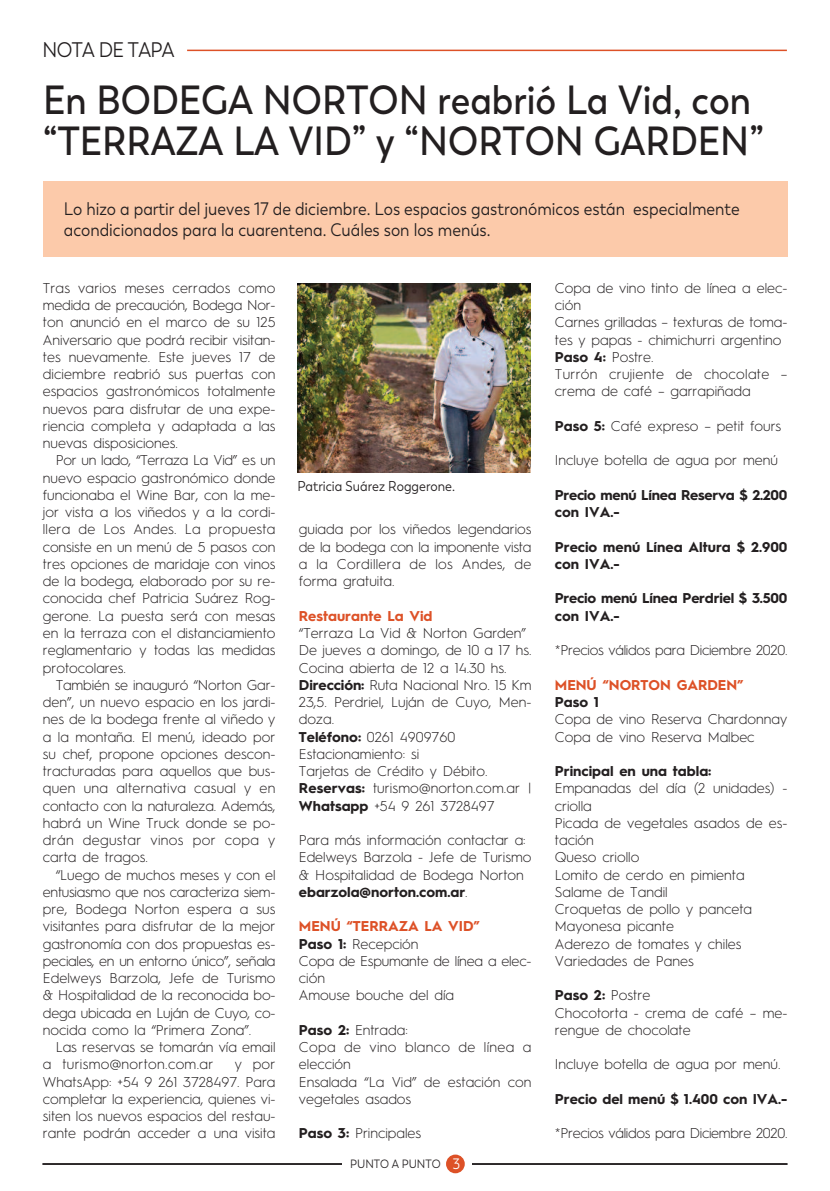
<style>
.page{position:relative;width:830px;height:1191px;background:#fff}
.page>*{position:absolute;margin:0;border:0;box-sizing:border-box;transform-origin:0 0}
.t1{font:600 40.5px/40.5px "Trenda";color:#231f20;scale:.9 1}
.t2{font:21px "Trenda";letter-spacing:-.035em;color:#231f20;scale:.9 1}
.t3{font:18px/21px "Trenda";color:#231f20;scale:.9 1}
.t4{font:300 14.25px/17.2px "Hurme Geometric Sans 1";color:#231f20}
.t5{font:700 14.25px/17.2px "Hurme Geometric Sans 1";color:#231f20}
.t6{font:300 14.25px "Hurme Geometric Sans 1";letter-spacing:-.02em;color:#231f20}
.t7{font:700 14.25px/17.2px "Hurme Geometric Sans 1";letter-spacing:-.02em;color:#231f20}
.t8{font:700 14.25px "Hurme Geometric Sans 1";color:#dd5127}
.t9{font:14.25px "Trenda";color:#231f20;scale:.9 1}
.t10{font:12px "Trenda";color:#231f20;scale:.9 1}
.s1{font-weight:700}
.s2{font-weight:700;color:#dd5127}
.s3{font-size:15px;color:#fff}
</style>
<div class="page">
<hr style="left:43px;top:1163px;width:744px;height:1px;background:#231f20">
<div style="left:341px;top:1148px;width:130px;height:30px;background:#fff"></div>
<div style="left:446px;top:1154px;width:18px;height:19px;background:#dd5127;border-radius:50%"></div>
<div style="left:43px;top:181px;width:744px;height:76px;background:#fccaaa"></div>
<img style="left:297px;top:283px;width:232px;height:189px">
<hr style="left:187px;top:50px;width:599px;height:1px;background:#dd5127">
<h2 class="t2" style="left:43px;top:42px;width:148px">NOTA DE TAPA</h2>
<h1 class="t1" style="left:43px;top:83px;width:801px">En BODEGA NORTON reabrió La Vid, con “TERRAZA LA VID” y “NORTON GARDEN”</h1>
<p class="t3" style="left:64px;top:199px;width:752px">Lo hizo a partir del jueves 17 de diciembre. Los espacios gastronómicos están especialmente acondicionados para la cuarentena. Cuáles son los menús.</p>
<p class="t4" style="left:43px;top:281px;width:234px;text-align:justify">Tras varios meses cerrados como medida de precaución, Bodega Nor&shy;ton anunció en el marco de su 125<br>Aniversario que podrá recibir visitan&shy;tes nuevamente. Este jueves 17 de diciembre reabrió sus puertas con espacios gastronómicos totalmente nuevos para disfrutar de una expe&shy;riencia completa y adaptada a las nuevas disposiciones.</p>
<p class="t4" style="left:43px;top:453px;width:234px;text-align:justify;text-indent:13px">Por un lado, “Terraza La Vid” es un nuevo espacio gastronómico donde funcionaba el Wine Bar, con la me&shy;jor vista a los viñedos y a la cordi&shy;llera de Los Andes. La propuesta consiste en un menú de 5 pasos con tres opciones de maridaje con vinos de la bodega, elaborado por su re&shy;conocida chef Patricia Suárez Rog&shy;gerone. La puesta será con mesas en la terraza con el distanciamiento reglamentario y todas las medidas protocolares.</p>
<p class="t4" style="left:43px;top:677px;width:234px;text-align:justify;text-indent:13px">También se inauguró “Norton Gar&shy;den”, un nuevo espacio en los jardi&shy;nes de la bodega frente al viñedo y a la montaña. El menú, ideado por su chef, propone opciones descon&shy;tracturadas para aquellos que bus&shy;quen una alternativa casual y en contacto con la naturaleza. Además, habrá un Wine Truck donde se po&shy;drán degustar vinos por copa y carta de tragos.</p>
<p class="t4" style="left:43px;top:867px;width:234px;text-align:justify;text-indent:13px">“Luego de muchos meses y con el entusiasmo que nos caracteriza siem&shy;pre, Bodega Norton espera a sus visitantes para disfrutar de la mejor gastronomía con dos propuestas es&shy;peciales, en un entorno único”, señala Edelweys Barzola, Jefe de Turismo &amp; Hospitalidad de la reconocida bo&shy;dega ubicada en Luján de Cuyo, co&shy;nocida como la “Primera Zona”.</p>
<p class="t4" style="left:43px;top:1040px;width:234px;text-indent:13px">Las reservas se tomarán vía email a turismo@norton.com.ar</p>
<p class="t4" style="left:43px;top:1057px;width:234px;text-align:justify;text-indent:192px">y por WhatsApp: +54 9 261 3728497. Para completar la experiencia, quienes vi&shy;siten los nuevos espacios del restau&shy;rante podrán acceder a una visita</p>
<p class="t9" style="left:297px;top:481px;width:176px">Patricia Suárez Roggerone.</p>
<p class="t4" style="left:299px;top:522px;width:234px;text-align:justify">guiada por los viñedos legendarios de la bodega con la imponente vista a la Cordillera de los Andes, de forma gratuita.</p>
<p class="t8" style="left:299px;top:611px;width:135px">Restaurante La Vid</p>
<p class="t4" style="left:299px;top:626px;width:234px">“Terraza La Vid &amp; Norton Garden”<br>De jueves a domingo, de 10 a 17 hs.<br>Cocina abierta de 12 a 14.30 hs.<br><span class="s1">Dirección:</span> Ruta Nacional Nro. 15 Km<br>23,5. Perdriel, Luján de Cuyo, Men&shy;doza.<br><span class="s1">Teléfono:</span> 0261 4909760<br>Estacionamiento: si<br>Tarjetas de Crédito y Débito.<br><span class="s1">Reservas:</span> turismo@norton.com.ar |<br><span class="s1">Whatsapp</span> +54 9 261 3728497</p>
<p class="t4" style="left:299px;top:833px;width:234px">Para más información contactar a:<br>Edelweys Barzola - Jefe de Turismo &amp; Hospitalidad de Bodega Norton <span class="s1">ebarzola@norton.com.ar</span>.</p>
<p class="t4" style="left:299px;top:919px;width:234px"><span class="s2">MENÚ “TERRAZA LA VID”<br></span><span class="s1">Paso 1:</span> Recepción<br>Copa de Espumante de línea a elec&shy;ción<br>Amouse bouche del día</p>
<p class="t4" style="left:299px;top:1022px;width:234px"><span class="s1">Paso 2:</span> Entrada:<br>Copa de vino blanco de línea a elección<br>Ensalada “La Vid” de estación con vegetales asados</p>
<p class="t4" style="left:299px;top:1126px;width:124px"><span class="s1">Paso 3:</span> Principales</p>
<p class="t10" style="left:350px;top:1158px;width:124px">PUNTO A PUNTO <span class="s3">X3</span></p>
<p class="t4" style="left:554px;top:281px;width:234px">Copa de vino tinto de línea a elec&shy;ción<br>Carnes grilladas – texturas de toma&shy;tes y papas - chimichurri argentino<br><span class="s1">Paso 4:</span> Postre.<br>Turrón crujiente de chocolate – crema de café – garrapiñada</p>
<p class="t4" style="left:554px;top:419px;width:228px"><span class="s1">Paso 5:</span> Café expreso – petit fours</p>
<p class="t4" style="left:554px;top:453px;width:224px">Incluye botella de agua por menú</p>
<p class="t7" style="left:554px;top:488px;width:234px">Precio menú Línea Reserva $ 2.200 con IVA.-</p>
<p class="t5" style="left:554px;top:539px;width:234px">Precio menú Línea Altura $ 2.900 con IVA.-</p>
<p class="t5" style="left:554px;top:591px;width:234px">Precio menú Línea Perdriel $ 3.500 con IVA.-</p>
<p class="t6" style="left:554px;top:645px;width:234px">*Precios válidos para Diciembre 2020.</p>
<p class="t8" style="left:554px;top:680px;width:190px">MENÚ “NORTON GARDEN”</p>
<p class="t5" style="left:554px;top:695px;width:46px">Paso 1</p>
<p class="t4" style="left:554px;top:712px;width:234px">Copa de vino Reserva Chardonnay<br>Copa de vino Reserva Malbec</p>
<p class="t5" style="left:554px;top:764px;width:158px">Principal en una tabla:</p>
<p class="t4" style="left:554px;top:781px;width:234px">Empanadas del día (2 unidades) - criolla<br>Picada de vegetales asados de es&shy;tación<br>Queso criollo<br>Lomito de cerdo en pimienta<br>Salame de Tandil<br>Croquetas de pollo y panceta<br>Mayonesa picante<br>Aderezo de tomates y chiles<br>Variedades de Panes</p>
<p class="t4" style="left:554px;top:988px;width:234px"><span class="s1">Paso 2:</span> Postre<br>Chocotorta - crema de café – me&shy;rengue de chocolate</p>
<p class="t4" style="left:554px;top:1057px;width:227px">Incluye botella de agua por menú.</p>
<p class="t5" style="left:554px;top:1091px;width:234px">Precio del menú $ 1.400 con IVA.-</p>
<p class="t6" style="left:554px;top:1128px;width:234px">*Precios válidos para Diciembre 2020.</p>
</div>
